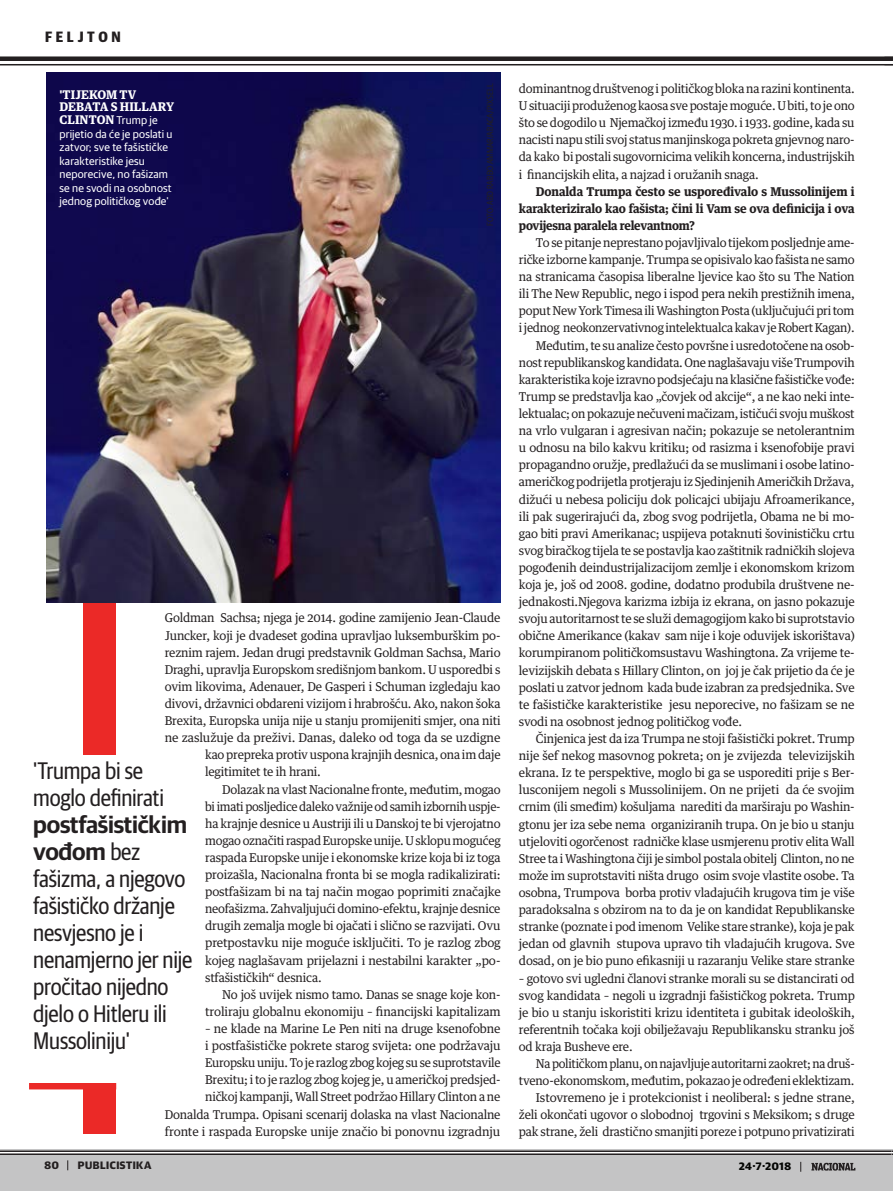
<style>
.page{position:relative;width:893px;height:1191px;background:#fff}
.page>*{position:absolute;margin:0;border:0;box-sizing:border-box;transform-origin:0 0}
.Paragraph_Style_8{font:24px/27px "Guardian Sans Cond";letter-spacing:-.01em;color:#231f20}
.t1{font:700 15px "Guardian Sans Cond";letter-spacing:.235em;color:#231f20}
.Body_text{font:12.15px/17.1px "Guardian Text Egyp";letter-spacing:-.015em;color:#231f20;text-align:justify;scale:.96 1}
.Body_text-2{font:12.15px/17.1px "Guardian Text Egyp";letter-spacing:-.015em;color:#231f20;text-align:justify;scale:.95 1}
.Body_text-3{font:12.15px/17.1px "Guardian Text Egyp";letter-spacing:-.015em;color:#231f20;text-align:right}
.Body_text-4{font:700 12.15px/17.1px "Guardian Text Egyp";letter-spacing:-.015em;color:#231f20;text-align:justify}
.Body_text-5{font:12.15px/17.1px "Guardian Text Egyp";letter-spacing:-.015em;color:#231f20;text-align:right;scale:.94 1}
.t2{font:900 12.15px "Guardian Text Sans";letter-spacing:-.01em;color:#231f20}
.t3{font:900 12.15px "Guardian Text Sans";letter-spacing:-.005em;color:#040503}
._1potpis_02{font:700 12px/12px "Guardian Text Egyp";letter-spacing:.01em;color:#fff}
._1potpis_02-2{font:11.25px/13.5px "Guardian Sans";letter-spacing:.01em;color:#fff}
.t4{font:9px "Guardian Sans Cond";letter-spacing:.01em;color:#231f20}
.s1{font-family:"Guardian Sans";font-weight:400;font-size:11.25px}
.s2{font-family:"Guardian Sans";font-weight:600}
</style>
<div class="page">
<div style="left:0;top:1149px;width:893px;height:42px;background:#c4c4c5"></div>
<div style="left:0;top:56px;width:893px;height:5px;background:#231f20"></div>
<hr style="left:0;top:64px;width:893px;height:1px;background:#231f20">
<div style="left:0;top:1150px;width:891px;height:5px;background:#fff"></div>
<hr style="left:0;top:1150px;width:891px;height:2px;background:#231f20">
<hr style="left:0;top:1153px;width:891px;height:2px;background:#231f20">
<svg style="left:811px;top:1162px;width:44px;height:8px"></svg>
<div style="left:83px;top:79px;width:33px;height:1054px;background:#eb2927"></div>
<div style="left:29px;top:1082px;width:87px;height:7px;background:#eb2927"></div>
<div style="left:29px;top:755px;width:168px;height:327px;background:#fff"></div>
<img style="left:47px;top:72px;width:454px;height:530px">
<p class="t1" style="left:45px;top:26px;width:77px">FELJTON</p>
<p class="_1potpis_02" style="left:60px;top:87px;width:116px">'TIJEKOM TV<br>DEBATA S HILLARY</p>
<p class="_1potpis_02" style="left:60px;top:113px;width:100px">CLINTON <span class="s1">Trump je</span></p>
<p class="_1potpis_02-2" style="left:60px;top:126px;width:115px">prijetio da će je poslati u zatvor; sve te fašističke karakteristike jesu neporecive, no fašizam se ne svodi na osobnost jednog političkog vođe'</p>
<p class="t4" style="left:484px;top:226px;width:144px;rotate:-90deg">FOTO: ABD RABBO AMMAR/ABACA/PIXSELL</p>
<p class="Body_text" style="left:165px;top:608px;width:351px">Goldman Sachsa; njega je 2014. godine zamijenio Jean-Claude</p>
<p class="Body_text" style="left:165px;top:625px;width:351px">Juncker, koji je dvadeset godina upravljao luksemburškim po-</p>
<p class="Body_text" style="left:165px;top:642px;width:351px">reznim rajem. Jedan drugi predstavnik Goldman Sachsa, Mario</p>
<p class="Body_text" style="left:165px;top:659px;width:351px">Draghi, upravlja Europskom središnjom bankom. U usporedbi s</p>
<p class="Body_text" style="left:165px;top:676px;width:351px">ovim likovima, Adenauer, De Gasperi i Schuman izgledaju kao</p>
<p class="Body_text" style="left:165px;top:694px;width:351px">divovi, državnici obdareni vizijom i hrabrošću. Ako, nakon šoka</p>
<p class="Body_text" style="left:165px;top:711px;width:351px">Brexita, Europska unija nije u stanju promijeniti smjer, ona niti</p>
<p class="Body_text-3" style="left:165px;top:728px;width:337px">ne zaslužuje da preživi. Danas, daleko od toga da se uzdigne</p>
<p class="Body_text" style="left:205px;top:745px;width:309px">kao prepreka protiv uspona krajnjih desnica, ona im daje</p>
<p class="Body_text" style="left:205px;top:762px;width:122px">legitimitet te ih hrani.</p>
<p class="Body_text" style="left:205px;top:779px;width:309px;text-indent:17px">Dolazak na vlast Nacionalne fronte, međutim, mogao bi imati posljedice daleko važnije od samih izbornih uspje&shy;ha krajnje desnice u Austriji ili u Danskoj te bi vjerojatno mogao označiti raspad Europske unije. U sklopu mogućeg raspada Europske unije i ekonomske krize koja bi iz toga proizašla, Nacionalna fronta bi se mogla radikalizirati: postfašizam bi na taj način mogao poprimiti značajke neofašizma. Zahvaljujući domino-efektu, krajnje desnice drugih zemalja mogle bi ojačati i slično se razvijati. Ovu pretpostavku nije moguće isključiti. To je razlog zbog kojeg naglašavam prijelazni i nestabilni karakter „po&shy;stfašističkih“ desnica.</p>
<p class="Body_text" style="left:205px;top:984px;width:309px;text-align:right">No još uvijek nismo tamo. Danas se snage koje kon&shy;troliraju globalnu ekonomiju – financijski kapitalizam</p>
<p class="Body_text-3" style="left:165px;top:1018px;width:337px">– ne klade na Marine Le Pen niti na druge ksenofobne<br>i postfašističke pokrete starog svijeta: one podržavaju Europsku uniju. To je razlog zbog kojeg su se suprotstavile Brexitu; i to je razlog zbog kojeg je, u američkoj predsjed-<br>ničkoj kampanji, Wall Street podržao Hillary Clinton a ne Donalda Trumpa. Opisani scenarij dolaska na vlast Nacionalne fronte i raspada Europske unije značio bi ponovnu izgradnju</p>
<p class="Paragraph_Style_8" style="left:33px;top:755px;width:132px">'Trumpa bi se moglo definirati</p>
<p class="Paragraph_Style_8" style="left:33px;top:809px;width:161px"><span class="s2">postfašističkim vođom</span> bez fašizma, a njegovo fašističko držanje nesvjesno je i nenamjerno jer nije pročitao nijedno djelo o Hitleru ili<br>Mussoliniju'</p>
<p class="Body_text-2" style="left:519px;top:79px;width:355px">dominantnog društvenog i političkog bloka na razini kontinenta.<br>U situaciji produženog kaosa sve postaje moguće. U biti, to je ono što se dogodilo u Njemačkoj između 1930. i 1933. godine, kada su nacisti napu stili svoj status manjinskoga pokreta gnjevnog naro&shy;da kako bi postali sugovornicima velikih koncerna, industrijskih i financijskih elita, a najzad i oružanih snaga.</p>
<p class="Body_text-4" style="left:519px;top:182px;width:337px;text-indent:17px">Donalda Trumpa često se uspoređivalo s Mussolinijem i karakteriziralo kao fašista; čini li Vam se ova definicija i ova povijesna paralela relevantnom?</p>
<p class="Body_text-2" style="left:519px;top:233px;width:355px;text-indent:17px">To se pitanje neprestano pojavljivalo tijekom posljednje ame&shy;ričke izborne kampanje. Trumpa se opisivalo kao fašista ne samo na stranicama časopisa liberalne ljevice kao što su The Nation ili The New Republic, nego i ispod pera nekih prestižnih imena, poput New York Timesa ili Washington Posta (uključujući pri tom i jednog neokonzervativnog intelektualca kakav je Robert Kagan).</p>
<p class="Body_text-2" style="left:519px;top:335px;width:355px;text-indent:17px">Međutim, te su analize često površne i usredotočene na osob&shy;nost republikanskog kandidata. One naglašavaju više Trumpovih karakteristika koje izravno podsjećaju na klasične fašističke vođe:<br>Trump se predstavlja kao „čovjek od akcije“, a ne kao neki inte&shy;lektualac; on pokazuje nečuveni mačizam, ističući svoju muškost na vrlo vulgaran i agresivan način; pokazuje se netolerantnim u odnosu na bilo kakvu kritiku; od rasizma i ksenofobije pravi propagandno oružje, predlažući da se muslimani i osobe latino&shy;američkog podrijetla protjeraju iz Sjedinjenih Američkih Država, dižući u nebesa policiju dok policajci ubijaju Afroamerikance, ili pak sugerirajući da, zbog svog podrijetla, Obama ne bi mo&shy;gao biti pravi Amerikanac; uspijeva potaknuti šovinističku crtu svog biračkog tijela te se postavlja kao zaštitnik radničkih slojeva pogođenih deindustrijalizacijom zemlje i ekonomskom krizom koja je, još od 2008. godine, dodatno produbila društvene ne&shy;jednakosti.Njegova karizma izbija iz ekrana, on jasno pokazuje svoju autoritarnost te se služi demagogijom kako bi suprotstavio obične Amerikance (kakav sam nije i koje oduvijek iskorištava) korumpiranom političkomsustavu Washingtona. Za vrijeme te&shy;levizijskih debata s Hillary Clinton, on joj je čak prijetio da će je poslati u zatvor jednom kada bude izabran za predsjednika. Sve te fašističke karakteristike jesu neporecive, no fašizam se ne svodi na osobnost jednog političkog vođe.</p>
<p class="Body_text" style="left:519px;top:729px;width:351px;text-indent:17px">Činjenica jest da iza Trumpa ne stoji fašistički pokret. Trump nije šef nekog masovnog pokreta; on je zvijezda televizijskih ekrana. Iz te perspektive, moglo bi ga se usporediti prije s Ber&shy;lusconijem negoli s Mussolinijem. On ne prijeti da će svojim crnim (ili smeđim) košuljama narediti da marširaju po Washin&shy;gtonu jer iza sebe nema organiziranih trupa. On je bio u stanju utjeloviti ogorčenost radničke klase usmjerenu protiv elita Wall Stree ta i Washingtona čiji je simbol postala obitelj Clinton, no ne može im suprotstaviti ništa drugo osim svoje vlastite osobe. Ta osobna, Trumpova borba protiv vladajućih krugova tim je više paradoksalna s obzirom na to da je on kandidat Republikanske stranke (poznate i pod imenom Velike stare stranke), koja je pak jedan od glavnih stupova upravo tih vladajućih krugova. Sve dosad, on je bio puno efikasniji u razaranju Velike stare stranke</p>
<p class="Body_text" style="left:519px;top:968px;width:351px">– gotovo svi ugledni članovi stranke morali su se distancirati od svog kandidata – negoli u izgradnji fašističkog pokreta. Trump je bio u stanju iskoristiti krizu identiteta i gubitak ideoloških, referentnih točaka koji obilježavaju Republikansku stranku još od kraja Busheve ere.</p>
<p class="Body_text-5" style="left:519px;top:1054px;width:359px">Na političkom planu, on najavljuje autoritarni zaokret; na druš&shy;tveno-ekonomskom, međutim, pokazao je određeni eklektizam.</p>
<p class="Body_text-3" style="left:519px;top:1088px;width:337px;text-align:justify;text-indent:17px">Istovremeno je i protekcionist i neoliberal: s jedne strane, želi okončati ugovor o slobodnoj trgovini s Meksikom; s druge pak strane, želi drastično smanjiti poreze i potpuno privatizirati</p>
<p class="t2" style="left:44px;top:1154px;width:17px">80</p>
<p class="t2" style="left:78px;top:1154px;width:76px">PUBLICISTIKA</p>
<p class="t3" style="left:739px;top:1155px;width:54px">24·7·2018</p>
</div>
